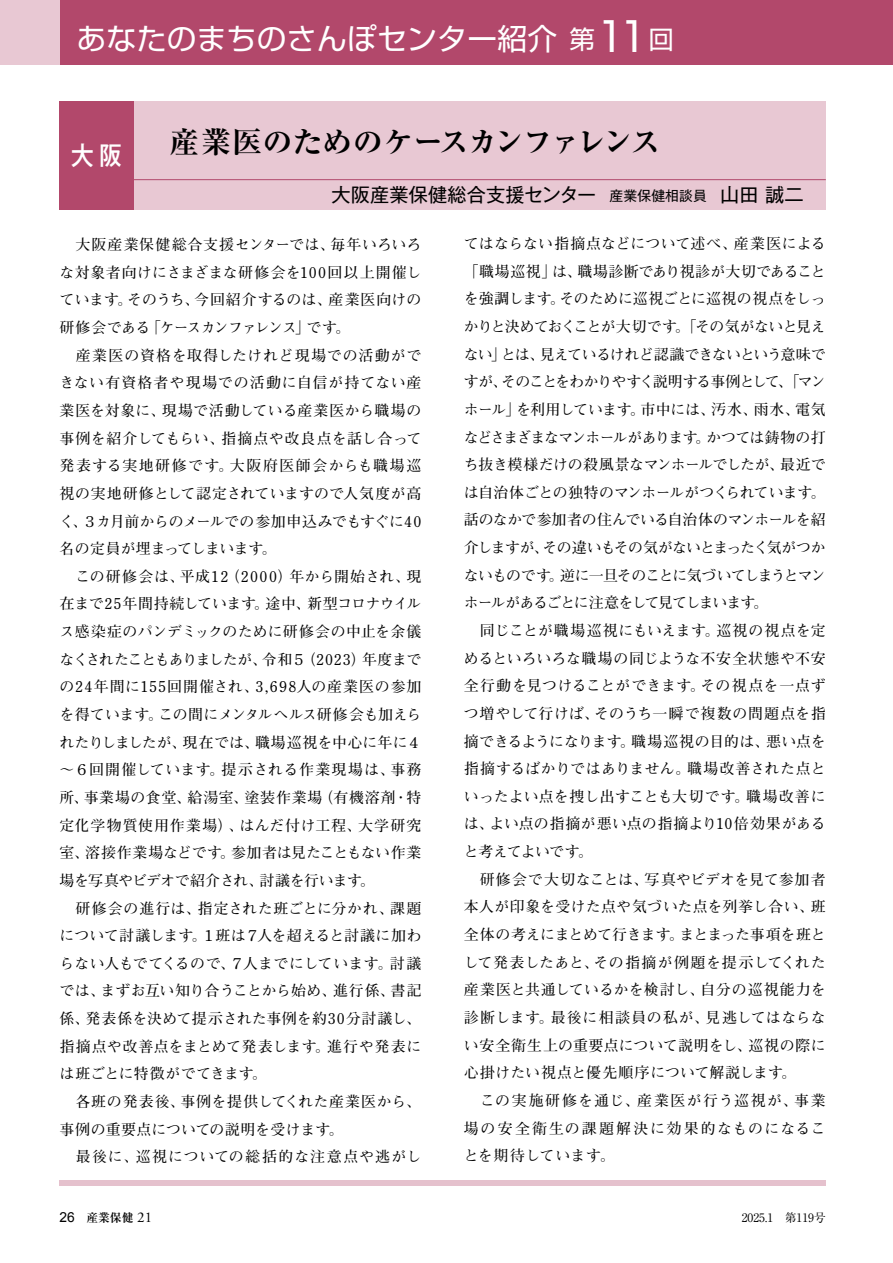
<style>
.page{position:relative;width:893px;height:1263px;background:#fff}
.page>*{position:absolute;margin:0;border:0;box-sizing:border-box;transform-origin:0 0}
.t1{font:29.7px "Shin Go Pro";letter-spacing:.01em;color:#fff}
.t2{font:700 expanded 29.7px "Ryumin Pro";letter-spacing:-.01em;color:#000}
.t3{font:500 25.5px "Gothic MB101 Pro";color:#fff;scale:.89 1}
.t4{font:19.2px "Gothic MB101 Pro";letter-spacing:.01em;color:#000}
.t5{font:700 14.85px/27.6px "Futo Min A101 Pr 6";letter-spacing:.015em;color:#000}
.t6{font:11.7px "Ryumin Pr 6 N";color:#000}
.t7{font:700 11.7px "Ryumin Pro";color:#000}
.s1{font-size:25.5px}
.s2{font-size:40.35px}
.s3{font-size:13.8px}
.s4{font-family:"Arial";font-weight:400;font-size:13.8px}
.s5{font-family:"Adobe Garamond Pro";font-weight:400;font-size:14.85px}
</style>
<div class="page">
<div style="left:0;top:0;width:893px;height:64px;background:#b2486b"></div>
<div style="left:0;top:0;width:59px;height:64px;background:#e8c8d3"></div>
<div style="left:59px;top:1180px;width:767px;height:6px;background:#e5c1cd"></div>
<div style="left:59px;top:101px;width:767px;height:109px;background:#e8c8d3"></div>
<div style="left:59px;top:101px;width:75px;height:109px;background:#b2486b"></div>
<hr style="left:125px;top:179px;width:701px;height:1px;background:#b2486b">
<h1 class="t1" style="left:77px;top:14px;width:599px">あなたのまちのさんぽセンター紹介<span class="s1">第</span><span class="s2">11</span><span class="s1">回</span></h1>
<h2 class="t3" style="left:71px;top:135px;width:58px">大 阪</h2>
<h1 class="t2" style="left:169px;top:118px;width:493px">産業医のためのケースカンファレンス</h1>
<p class="t4" style="left:331px;top:178px;width:474px">大阪産業保健総合支援センター <span class="s3">産業保健相談員</span> 山田 誠二</p>
<p class="t5" style="left:60px;top:230px;width:363px">　大阪産業保健総合支援センターでは、毎年いろいろな対象者向けにさまざまな研修会を100回以上開催しています。そのうち、今回紹介するのは、産業医向けの研修会である「ケースカンファレンス」です。<br>　産業医の資格を取得したけれど現場での活動ができない有資格者や現場での活動に自信が持てない産業医を対象に、現場で活動している産業医から職場の事例を紹介してもらい、指摘点や改良点を話し合って発表する実地研修です。大阪府医師会からも職場巡視の実地研修として認定されていますので人気度が高く、３カ月前からのメールでの参加申込みでもすぐに40名の定員が埋まってしまいます。<br>　この研修会は、平成12（2000）年から開始され、現在まで25年間持続しています。途中、新型コロナウイルス感染症のパンデミックのために研修会の中止を余儀なくされたこともありましたが、令和５（2023）年度までの24年間に155回開催され、3,698人の産業医の参加を得ています。この間にメンタルヘルス研修会も加えられたりしましたが、現在では、職場巡視を中心に年に４～６回開催しています。提示される作業現場は、事務所、事業場の食堂、給湯室、塗装作業場（有機溶剤・特定化学物質使用作業場）、はんだ付け工程、大学研究室、溶接作業場などです。参加者は見たこともない作業場を写真やビデオで紹介され、討議を行います。<br>　研修会の進行は、指定された班ごとに分かれ、課題について討議します。１班は７人を超えると討議に加わらない人もでてくるので、７人までにしています。討議では、まずお互い知り合うことから始め、進行係、書記係、発表係を決めて提示された事例を約30分討議し、指摘点や改善点をまとめて発表します。進行や発表には班ごとに特徴がでてきます。<br>　各班の発表後、事例を提供してくれた産業医から、事例の重要点についての説明を受けます。<br>　最後に、巡視についての総括的な注意点や逃がし</p>
<p class="t5" style="left:464px;top:229px;width:363px">てはならない指摘点などについて述べ、産業医による「職場巡視」は、職場診断であり視診が大切であることを強調します。そのために巡視ごとに巡視の視点をしっかりと決めておくことが大切です。「その気がないと見えない」とは、見えているけれど認識できないという意味ですが、そのことをわかりやすく説明する事例として、「マンホール」を利用しています。市中には、汚水、雨水、電気などさまざまなマンホールがあります。かつては鋳物の打ち抜き模様だけの殺風景なマンホールでしたが、最近では自治体ごとの独特のマンホールがつくられています。話のなかで参加者の住んでいる自治体のマンホールを紹介しますが、その違いもその気がないとまったく気がつかないものです。逆に一旦そのことに気づいてしまうとマンホールがあるごとに注意をして見てしまいます。<br>　同じことが職場巡視にもいえます。巡視の視点を定めるといろいろな職場の同じような不安全状態や不安全行動を見つけることができます。その視点を一点ずつ増やして行けば、そのうち一瞬で複数の問題点を指摘できるようになります。職場巡視の目的は、悪い点を指摘するばかりではありません。職場改善された点といったよい点を捜し出すことも大切です。職場改善には、よい点の指摘が悪い点の指摘より10倍効果があると考えてよいです。<br>　研修会で大切なことは、写真やビデオを見て参加者本人が印象を受けた点や気づいた点を列挙し合い、班全体の考えにまとめて行きます。まとまった事項を班として発表したあと、その指摘が例題を提示してくれた産業医と共通しているかを検討し、自分の巡視能力を診断します。最後に相談員の私が、見逃してはならない安全衛生上の重要点について説明をし、巡視の際に心掛けたい視点と優先順序について解説します。<br>　この実施研修を通じ、産業医が行う巡視が、事業場の安全衛生の課題解決に効果的なものになることを期待しています。</p>
<p class="t7" style="left:60px;top:1208px;width:94px"><span class="s4">26</span> 産業保健 <span class="s5">21</span></p>
<p class="t6" style="left:742px;top:1208px;width:86px">2025.1　第119号</p>
</div>
